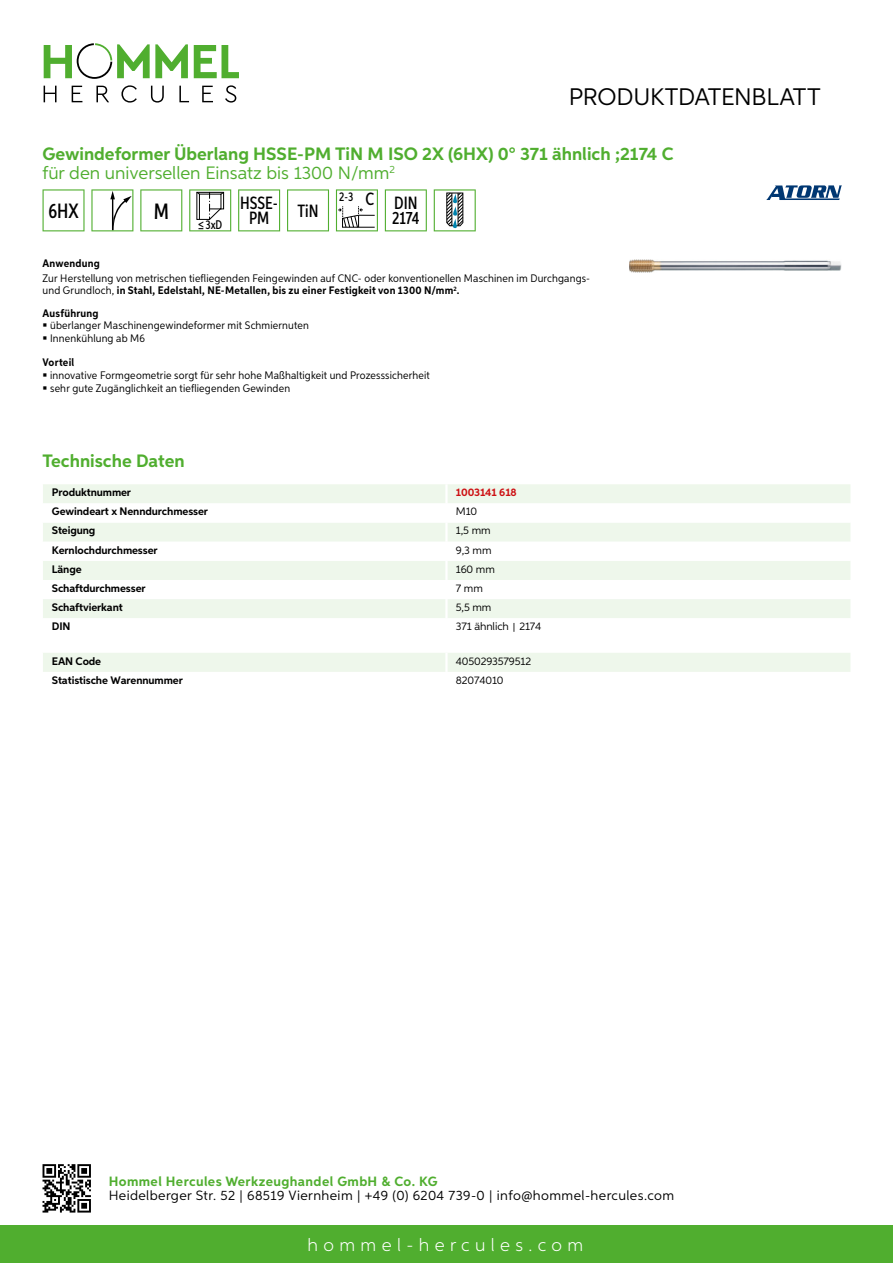
<style>
.page{position:relative;width:893px;height:1263px;background:#fff}
.page>*{position:absolute;margin:0;border:0;box-sizing:border-box;transform-origin:0 0}
.t1{font:24px "Aspira";letter-spacing:-.01em;color:#000}
.t2{font:500 22.2px "Aspira XX Nar";color:#000}
.t3{font:500 20.7px "Aspira XX Nar";color:#000}
.t4{font:700 18px/19.8px "Aspira";color:#50ae2f}
.t5{font:300 18px "Aspira";letter-spacing:.3em;color:#fff}
.t6{font:500 17.85px/14.9px "Aspira XX Nar";color:#000;text-align:center}
.t7{font:13.5px "Aspira";letter-spacing:.03em;color:#000}
.t8{font:700 13.5px "Aspira";letter-spacing:.03em;color:#50ae2f}
.t9{font:500 12.6px "Aspira XX Nar";color:#000}
.t10{font:10.95px/12.8px "Aspira Nar";letter-spacing:.015em;color:#000}
.t11{font:700 10.95px "Aspira";letter-spacing:-.01em;color:#000}
.t12{font:10.95px "Aspira";letter-spacing:-.01em;color:#000}
.t13{font:700 10.95px "Aspira Nar";letter-spacing:.02em;color:#000}
.t14{font:700 10.95px "Aspira";letter-spacing:-.01em;color:#cd1013}
.s1{font-weight:400}
.s2{font-weight:700}
.s3{font-family:"Wuerth Global";font-size:10.5px}
</style>
<div class="page">
<div style="left:0;top:1226px;width:893px;height:37px;background:#50ae2f"></div>
<svg style="left:43px;top:1164px;width:48px;height:48px"></svg>
<svg style="left:194px;top:45px;width:45px;height:33px"></svg>
<svg style="left:44px;top:43px;width:144px;height:36px"></svg>
<svg style="left:44px;top:86px;width:13px;height:16px"></svg>
<svg style="left:72px;top:86px;width:10px;height:16px"></svg>
<svg style="left:96px;top:86px;width:13px;height:16px"></svg>
<svg style="left:121px;top:85px;width:16px;height:18px"></svg>
<svg style="left:151px;top:86px;width:13px;height:17px"></svg>
<svg style="left:179px;top:86px;width:10px;height:16px"></svg>
<svg style="left:202px;top:86px;width:11px;height:16px"></svg>
<svg style="left:225px;top:85px;width:11px;height:18px"></svg>
<div style="left:43px;top:484px;width:807px;height:19px;background:#eef7eb"></div>
<svg style="left:43px;top:523px;width:807px;height:95px;fill:#eef7eb"></svg>
<hr style="left:445px;top:484px;width:3px;height:19px;background:#fff">
<hr style="left:445px;top:523px;width:3px;height:19px;background:#fff">
<hr style="left:445px;top:542px;width:3px;height:19px;background:#fff">
<hr style="left:445px;top:561px;width:3px;height:19px;background:#fff">
<hr style="left:445px;top:580px;width:3px;height:19px;background:#fff">
<hr style="left:445px;top:599px;width:3px;height:19px;background:#fff">
<div style="left:43px;top:653px;width:807px;height:19px;background:#eef7eb"></div>
<svg style="left:43px;top:189px;width:42px;height:42px"></svg>
<svg style="left:91px;top:189px;width:42px;height:42px"></svg>
<svg style="left:140px;top:189px;width:42px;height:42px"></svg>
<svg style="left:189px;top:189px;width:42px;height:42px"></svg>
<svg style="left:238px;top:189px;width:42px;height:42px"></svg>
<svg style="left:287px;top:189px;width:42px;height:42px"></svg>
<svg style="left:336px;top:189px;width:42px;height:42px"></svg>
<svg style="left:385px;top:189px;width:42px;height:42px"></svg>
<svg style="left:434px;top:189px;width:42px;height:42px"></svg>
<img style="left:629px;top:259px;width:213px;height:13px">
<svg style="left:766px;top:185px;width:76px;height:15px"></svg>
<h1 class="t1" style="left:569px;top:82px;width:253px">Produktdatenblatt</h1>
<h3 class="t4" style="left:43px;top:144px;width:632px">Gewindeformer Überlang HSSE-PM TiN M ISO 2X (6HX) 0° 371 ähnlich ;2174 C <span class="s1">für den universellen Einsatz bis 1300 N/mm</span><sup>2</sup></h3>
<h3 class="t3" style="left:48px;top:198px;width:32px">6HX</h3>
<h2 class="t2" style="left:154px;top:197px;width:17px">M</h2>
<p class="t9" style="left:198px;top:217px;width:26px">≤3xD</p>
<h3 class="t6" style="left:240px;top:196px;width:39px">HSSE-<br>PM</h3>
<h3 class="t6" style="left:298px;top:203px;width:22px">TiN</h3>
<h3 class="t6" style="left:339px;top:196px;width:82px;text-align:right"><sup>2-3</sup> C DIN<br>2174</h3>
<p class="t13" style="left:43px;top:257px;width:59px">Anwendung</p>
<p class="t10" style="left:43px;top:273px;width:549px;line-height:12px">Zur Herstellung von metrischen tiefliegenden Feingewinden auf CNC- oder konventionellen Maschinen im Durchgangs&shy;und Grundloch, <span class="s2">in Stahl, Edelstahl, NE-Metallen, bis zu einer Festigkeit von 1300 N/mm</span><sup>2</sup><span class="s2">.</span></p>
<p class="t13" style="left:43px;top:306px;width:58px">Ausführung</p>
<p class="t10" style="left:50px;top:319px;width:260px">überlanger Maschinengewindeformer mit Schmiernuten<br>Innenkühlung ab M6</p>
<p class="t13" style="left:43px;top:356px;width:33px">Vorteil</p>
<p class="t10" style="left:50px;top:369px;width:381px">innovative Formgeometrie sorgt für sehr hohe Maßhaltigkeit und Prozesssicherheit sehr gute Zugänglichkeit an tiefliegenden Gewinden</p>
<h3 class="t4" style="left:43px;top:451px;width:144px">Technische Daten</h3>
<p class="t11" style="left:52px;top:486px;width:81px">Produktnummer</p>
<p class="t14" style="left:456px;top:486px;width:62px">1003141 618</p>
<p class="t11" style="left:52px;top:505px;width:158px">Gewindeart x Nenndurchmesser</p>
<p class="t12" style="left:456px;top:505px;width:23px">M10</p>
<p class="t11" style="left:52px;top:524px;width:45px">Steigung</p>
<p class="t12" style="left:456px;top:524px;width:36px">1,5 mm</p>
<p class="t11" style="left:52px;top:543px;width:107px">Kernlochdurchmesser</p>
<p class="t12" style="left:456px;top:543px;width:37px">9,3 mm</p>
<p class="t11" style="left:52px;top:562px;width:31px">Länge</p>
<p class="t12" style="left:456px;top:562px;width:41px">160 mm</p>
<p class="t11" style="left:52px;top:581px;width:95px">Schaftdurchmesser</p>
<p class="t12" style="left:456px;top:581px;width:29px">7 mm</p>
<p class="t11" style="left:52px;top:600px;width:72px">Schaftvierkant</p>
<p class="t12" style="left:456px;top:601px;width:37px">5,5 mm</p>
<p class="t11" style="left:52px;top:620px;width:20px">DIN</p>
<p class="t12" style="left:456px;top:620px;width:87px">371 ähnlich <span class="s3">|</span> 2174</p>
<p class="t11" style="left:52px;top:654px;width:51px">EAN Code</p>
<p class="t12" style="left:456px;top:654px;width:77px">4050293579512</p>
<p class="t11" style="left:52px;top:673px;width:132px">Statistische Warennummer</p>
<p class="t12" style="left:456px;top:673px;width:49px">82074010</p>
<p class="t8" style="left:109px;top:1172px;width:330px">Hommel Hercules Werkzeughandel GmbH &amp; Co. KG</p>
<p class="t7" style="left:109px;top:1187px;width:567px">Heidelberger Str. 52 | 68519 Viernheim | +49 (0) 6204 739-0 | info@hommel-hercules.com</p>
<h3 class="t5" style="left:307px;top:1234px;width:277px">hommel-hercules.com</h3>
</div>
